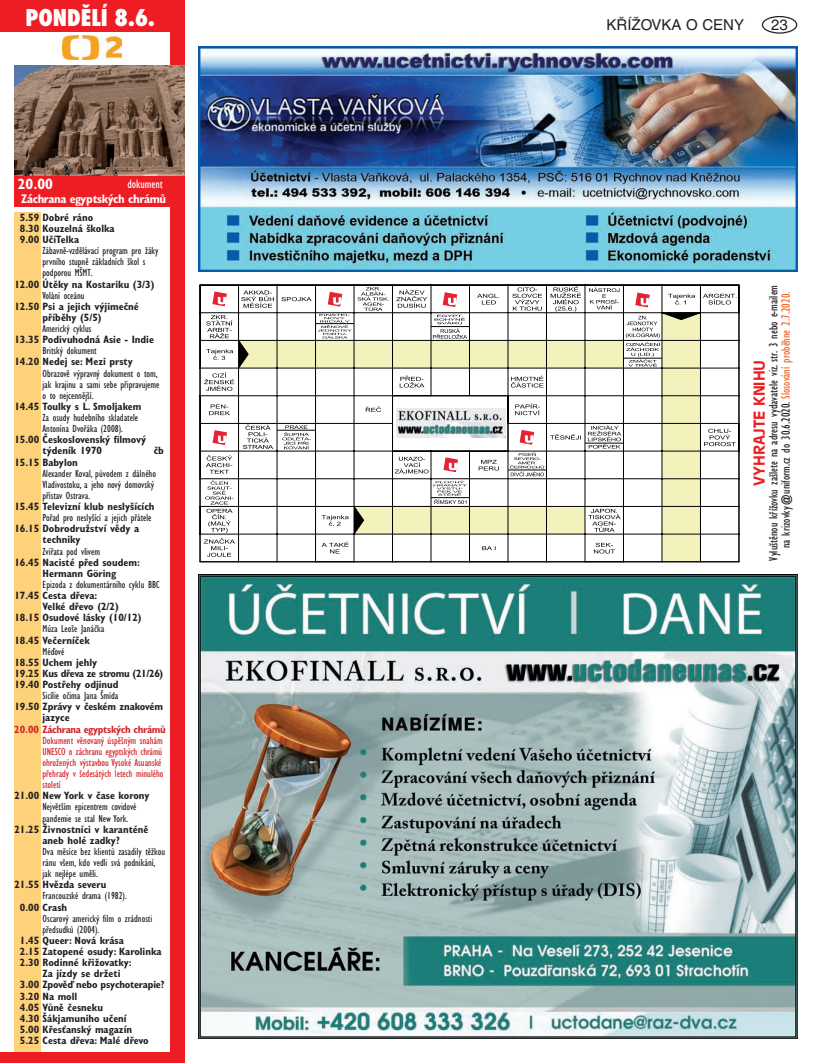
<style>
.page{position:relative;width:815px;height:1063px;background:#fff}
.page>*{position:absolute;margin:0;border:0;box-sizing:border-box;transform-origin:0 0}
.t1{font:800 condensed 22.5px "Futura";color:#fff}
.t2{font:15px "Helvetica CE";color:#231f20}
.t3{font:700 15px "Antique Olive CE";color:#ee1d23}
.t4{font:700 condensed 15px "Gill Sans CE";color:#fff}
.t5{font:condensed 12.5px/12.5px "Gill Sans CE";color:#231f20;text-align:center}
.t6{font:700 condensed 12.5px "Gill Sans CE";letter-spacing:-.03em;color:#fff}
.t7{font:condensed 12.5px "Gill Sans CE";color:#fff}
.t8{font:700 condensed 10.62px/11.1px "Gill Sans CE";color:#231f20}
.t9{font:condensed 10.62px/11.1px "Gill Sans CE";color:#231f20}
.t10{font:condensed 10.62px/11.1px "Gill Sans CE";color:#d1232a}
.t11{font:700 condensed 10.62px "Gill Sans CE";letter-spacing:-.02em;color:#231f20}
.t12{font:700 condensed 10.62px "Gill Sans CE";letter-spacing:-.03em;color:#d1232a}
.s1{color:#f36421}
</style>
<div class="page">
<div style="left:762px;top:16px;width:35px;height:18px;border:1px solid #231f20;border-radius:50%"></div>
<img style="left:198px;top:46px;width:599px;height:226px">
<img style="left:198px;top:574px;width:599px;height:464px">
<div style="left:0;top:0;width:184px;height:32px;background:#ee1d23"></div>
<div style="left:14px;top:175px;width:167px;height:32px;background:#ee1d23"></div>
<img style="left:63px;top:35px;width:58px;height:24px">
<div style="left:170px;top:0;width:14px;height:1063px;background:#ee1d23"></div>
<div style="left:0;top:1052px;width:184px;height:11px;background:#ee1d23"></div>
<div style="left:14px;top:213px;width:27px;height:839px;background:#fed17b"></div>
<img style="left:14px;top:66px;width:170px;height:109px">
<div style="left:469px;top:506px;width:39px;height:28px;background:#f3f2bc"></div>
<div style="left:469px;top:340px;width:39px;height:28px;background:#f3f2bc"></div>
<svg style="left:479px;top:460px;width:20px;height:11px"></svg>
<svg style="left:477px;top:294px;width:23px;height:10px"></svg>
<svg style="left:482px;top:546px;width:14px;height:4px"></svg>
<hr style="left:469px;top:396px;width:39px;height:1px;background:#000001">
<hr style="left:239px;top:562px;width:38px;height:1px;background:#000001">
<hr style="left:277px;top:562px;width:39px;height:1px;background:#000001">
<hr style="left:393px;top:562px;width:38px;height:1px;background:#000001">
<hr style="left:431px;top:562px;width:38px;height:1px;background:#000001">
<hr style="left:662px;top:562px;width:38px;height:1px;background:#000001">
<hr style="left:623px;top:562px;width:39px;height:1px;background:#000001">
<hr style="left:700px;top:562px;width:39px;height:1px;background:#000001">
<hr style="left:546px;top:562px;width:39px;height:1px;background:#000001">
<hr style="left:354px;top:562px;width:39px;height:1px;background:#000001">
<hr style="left:508px;top:562px;width:38px;height:1px;background:#000001">
<hr style="left:469px;top:368px;width:39px;height:1px;background:#000001">
<hr style="left:469px;top:340px;width:39px;height:1px;background:#000001">
<hr style="left:469px;top:506px;width:39px;height:1px;background:#000001">
<hr style="left:469px;top:561px;width:39px;height:1px;background:#000001">
<hr style="left:469px;top:534px;width:39px;height:1px;background:#000001">
<hr style="left:469px;top:312px;width:39px;height:1px;background:#000001">
<hr style="left:469px;top:285px;width:39px;height:1px;background:#000001">
<hr style="left:469px;top:478px;width:39px;height:1px;background:#000001">
<hr style="left:469px;top:451px;width:39px;height:1px;background:#000001">
<hr style="left:469px;top:395px;width:39px;height:1px;background:#000001">
<svg style="left:200px;top:285px;width:270px;height:277px"></svg>
<svg style="left:508px;top:285px;width:232px;height:277px"></svg>
<img style="left:397px;top:408px;width:108px;height:29px">
<h1 class="t1" style="left:26px;top:2px;width:131px">PONDĚLÍ 8.6.</h1>
<h2 class="t4" style="left:18px;top:175px;width:37px">20.00</h2>
<p class="t6" style="left:21px;top:191px;width:146px">Záchrana egyptských chrámů</p>
<p class="t7" style="left:127px;top:176px;width:37px">dokument</p>
<p class="t8" style="left:20px;top:212px;width:96px">5.59 Dobré ráno<br>8.30 Kouzelná školka<br>9.00 UčíTelka</p>
<p class="t9" style="left:43px;top:245px;width:118px">Zábavně-vzdělávací program pro žáky prvního stupně základních škol s podporou MŠMT.</p>
<p class="t8" style="left:14px;top:279px;width:142px">12.00 Útěky na Kostariku (3/3)</p>
<p class="t9" style="left:43px;top:290px;width:44px">Volání oceánu</p>
<p class="t8" style="left:43px;top:301px;width:98px;text-indent:-28px">12.50 Psi a jejich výjimečné příběhy (5/5)</p>
<p class="t9" style="left:43px;top:323px;width:50px">Americký cyklus</p>
<p class="t8" style="left:14px;top:334px;width:141px">13.35 Podivuhodná Asie - Indie</p>
<p class="t9" style="left:43px;top:345px;width:56px">Britský dokument</p>
<p class="t8" style="left:14px;top:356px;width:120px">14.20 Nedej se: Mezi prsty</p>
<p class="t9" style="left:43px;top:368px;width:119px">Obrazově výpravný dokument o tom, jak krajinu a sami sebe připravujeme o to nejcennější.</p>
<p class="t8" style="left:14px;top:401px;width:129px">14.45 Toulky s L. Smoljakem</p>
<p class="t9" style="left:43px;top:412px;width:97px">Za osudy hudebního skladatele<br>Antonína Dvořáka (2008).</p>
<p class="t8" style="left:43px;top:434px;width:105px;text-indent:-28px">15.00 Československý filmový týdeník 1970</p>
<p class="t8" style="left:154px;top:445px;width:12px">čb</p>
<p class="t8" style="left:14px;top:456px;width:65px">15.15 Babylon</p>
<p class="t9" style="left:43px;top:468px;width:115px">Alexander Koval, původem z dálného<br>Vladivostoku, a jeho nový domovský přístav Ostrava.</p>
<p class="t8" style="left:14px;top:501px;width:142px">15.45 Televizní klub neslyšících</p>
<p class="t9" style="left:43px;top:512px;width:111px">Pořad pro neslyšící a jejich přátele</p>
<p class="t8" style="left:43px;top:523px;width:98px;text-indent:-28px">16.15 Dobrodružství vědy a techniky</p>
<p class="t9" style="left:43px;top:546px;width:59px">Zvířata pod vlivem</p>
<p class="t8" style="left:14px;top:557px;width:127px;text-align:center">16.45 Nacisté před soudem:<br>Hermann Göring</p>
<p class="t9" style="left:43px;top:579px;width:119px">Epizoda z dokumentárního cyklu BBC</p>
<p class="t8" style="left:14px;top:590px;width:85px">17.45 Cesta dřeva:</p>
<p class="t11" style="left:43px;top:600px;width:78px">Velké dřevo (2/2)</p>
<p class="t8" style="left:14px;top:612px;width:129px">18.15 Osudové lásky (10/12)</p>
<p class="t9" style="left:43px;top:623px;width:63px">Múza Leoše Janáčka</p>
<p class="t8" style="left:14px;top:634px;width:77px">18.45 Večerníček</p>
<p class="t9" style="left:43px;top:646px;width:23px">Méďové</p>
<p class="t8" style="left:14px;top:657px;width:151px">18.55 Uchem jehly<br>19.25 Kus dřeva ze stromu (21/26)<br>19.40 Postřehy odjinud</p>
<p class="t9" style="left:43px;top:690px;width:77px">Sicílie očima Jana Šmída</p>
<p class="t8" style="left:43px;top:701px;width:122px;text-indent:-28px">19.50 Zprávy v českém znakovém jazyce</p>
<p class="t12" style="left:14px;top:723px;width:153px">20.00 Záchrana egyptských chrámů</p>
<p class="t10" style="left:43px;top:735px;width:123px">Dokument věnovaný úspěšným snahám<br>UNESCO o záchranu egyptských chrámů ohrožených výstavbou Vysoké Asuanské přehrady v šedesátých letech minulého století</p>
<p class="t8" style="left:14px;top:790px;width:137px">21.00 New York v čase korony</p>
<p class="t9" style="left:43px;top:801px;width:96px">Největším epicentrem covidové pandemie se stal New York.</p>
<p class="t8" style="left:14px;top:824px;width:136px;text-align:center">21.25 Živnostníci v karanténě aneb holé zadky?</p>
<p class="t9" style="left:43px;top:846px;width:124px">Dva měsíce bez klientů zasadily těžkou ránu všem, kdo vedli svá podnikání, jak nejlépe uměli.</p>
<p class="t8" style="left:14px;top:879px;width:94px">21.55 Hvězda severu</p>
<p class="t9" style="left:43px;top:890px;width:86px">Francouzské drama (1982).</p>
<p class="t8" style="left:20px;top:901px;width:49px">0.00 Crash</p>
<p class="t9" style="left:43px;top:913px;width:111px">Oscarový americký film o zrádnosti předsudků (2004).</p>
<p class="t8" style="left:20px;top:935px;width:105px">1.45 Queer: Nová krása</p>
<p class="t8" style="left:20px;top:946px;width:143px">2.15 Zatopené osudy: Karolinka</p>
<p class="t8" style="left:20px;top:957px;width:113px">2.30 Rodinné křižovatky:</p>
<p class="t8" style="left:43px;top:968px;width:79px">Za jízdy se držeti</p>
<p class="t11" style="left:20px;top:979px;width:146px">3.00 Zpověď nebo psychoterapie?</p>
<p class="t8" style="left:20px;top:990px;width:59px">3.20 Na moll</p>
<p class="t8" style="left:20px;top:1002px;width:85px">4.05 Vůně česneku</p>
<p class="t8" style="left:20px;top:1013px;width:108px">4.30 Šákjamuniho učení</p>
<p class="t8" style="left:20px;top:1024px;width:114px">5.00 Křesťanský magazín</p>
<p class="t8" style="left:20px;top:1035px;width:130px">5.25 Cesta dřeva: Malé dřevo</p>
<h2 class="t2" style="left:606px;top:16px;width:139px">KŘÍŽOVKA O CENY</h2>
<h2 class="t2" style="left:771px;top:16px;width:18px">23</h2>
<p class="t5" style="left:767px;top:561px;width:277px;rotate:-90deg">Vyluštěnou křížovku zašlete na adresu vydavatele viz. str. 3 nebo e-mailem na krizovky@uniform.cz do 30.6.2020. <span class="s1">Slosování proběhne 2.7.2020.</span></p>
<h2 class="t3" style="left:751px;top:486px;width:127px;rotate:-90deg">VYHRAJTE KNIHU</h2>
</div>
